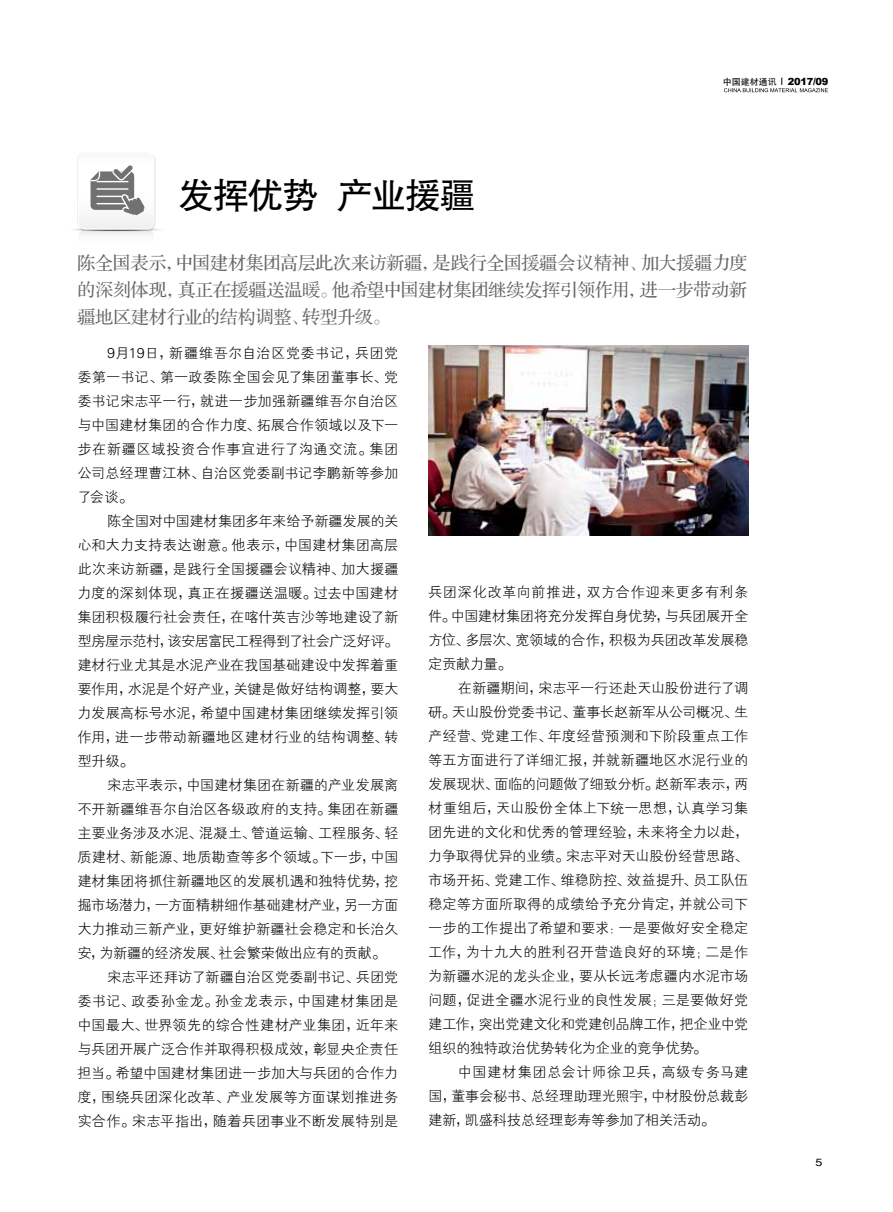
<style>
.page{position:relative;width:893px;height:1212px;background:#fff}
.page>*{position:absolute;margin:0;border:0;box-sizing:border-box;transform-origin:0 0}
.t1{font:36px "FZHTJW GB1 0";letter-spacing:-.04em;color:#000}
.t2{font:18px/27px "FZS3 JW GB1 0";letter-spacing:-.015em;color:#666464;text-align:justify}
.t3{font:14.25px/24px "FZXH1 JW GB1 0";letter-spacing:-.005em;color:#000;text-align:justify}
.t4{font:14.25px "FZXH1 JW GB1 0";letter-spacing:-.03em;color:#000}
.t5{font:14.25px "FZXH1 JW GB1 0";letter-spacing:-.025em;color:#000}
.t6{font:14.25px "FZXH1 JW GB1 0";letter-spacing:.025em;color:#000}
.t7{font:14.25px "FZXH1 JW GB1 0";letter-spacing:.015em;color:#000}
.t8{font:10.5px "Helvetica";color:#000;scale:1.2 1}
.t9{font:900 9.9px "Arial";letter-spacing:-.025em;color:#000}
.s1{font-family:"FZHTJW GB1 0";font-weight:400;font-size:9px}
</style>
<div class="page">
<svg style="left:724px;top:78px;width:104px;height:14px"></svg>
<svg style="left:72px;top:153px;width:89px;height:82px"></svg>
<img style="left:428px;top:345px;width:320px;height:191px">
<h1 class="t1" style="left:179px;top:175px;width:299px">发挥优势 产业援疆</h1>
<p class="t9" style="left:723px;top:74px;width:107px"><span class="s1">中国建材通讯</span> 2017/09</p>
<p class="t2" style="left:77px;top:250px;width:671px">陈全国表示，中国建材集团高层此次来访新疆，是践行全国援疆会议精神、加大援疆力度的深刻体现，真正在援疆送温暖。他希望中国建材集团继续发挥引领作用，进一步带动新疆地区建材行业的结构调整、转型升级。</p>
<p class="t3" style="left:77px;top:341px;width:323px;text-indent:30px">9月19日，新疆维吾尔自治区党委书记，兵团党委第一书记、第一政委陈全国会见了集团董事长、党委书记宋志平一行，就进一步加强新疆维吾尔自治区与中国建材集团的合作力度、拓展合作领域以及下一步在新疆区域投资合作事宜进行了沟通交流。集团公司总经理曹江林、自治区党委副书记李鹏新等参加了会谈。</p>
<p class="t3" style="left:77px;top:509px;width:323px;text-indent:30px">陈全国对中国建材集团多年来给予新疆发展的关心和大力支持表达谢意。他表示，中国建材集团高层此次来访新疆，是践行全国援疆会议精神、加大援疆力度的深刻体现，真正在援疆送温暖。过去中国建材集团积极履行社会责任，在喀什英吉沙等地建设了新型房屋示范村，该安居富民工程得到了社会广泛好评。建材行业尤其是水泥产业在我国基础建设中发挥着重要作用，水泥是个好产业，关键是做好结构调整，要大力发展高标号水泥，希望中国建材集团继续发挥引领作用，进一步带动新疆地区建材行业的结构调整、转型升级。</p>
<p class="t3" style="left:107px;top:773px;width:293px">宋志平表示，中国建材集团在新疆的产业发展离</p>
<p class="t3" style="left:77px;top:797px;width:323px">不开新疆维吾尔自治区各级政府的支持。集团在新疆</p>
<p class="t3" style="left:77px;top:821px;width:322px">主要业务涉及水泥、混凝土、管道运输、工程服务、轻</p>
<p class="t3" style="left:77px;top:845px;width:322px">质建材、新能源、地质勘查等多个领域。下一步，中国</p>
<p class="t3" style="left:77px;top:869px;width:322px">建材集团将抓住新疆地区的发展机遇和独特优势，挖</p>
<p class="t4" style="left:77px;top:897px;width:323px">掘市场潜力，一方面精耕细作基础建材产业，另一方面</p>
<p class="t3" style="left:77px;top:917px;width:322px">大力推动三新产业，更好维护新疆社会稳定和长治久</p>
<p class="t5" style="left:77px;top:945px;width:310px">安，为新疆的经济发展、社会繁荣做出应有的贡献。</p>
<p class="t3" style="left:107px;top:965px;width:293px">宋志平还拜访了新疆自治区党委副书记、兵团党</p>
<p class="t6" style="left:77px;top:993px;width:323px">委书记、政委孙金龙。孙金龙表示，中国建材集团是</p>
<p class="t7" style="left:77px;top:1017px;width:323px">中国最大、世界领先的综合性建材产业集团，近年来</p>
<p class="t3" style="left:77px;top:1037px;width:322px">与兵团开展广泛合作并取得积极成效，彰显央企责任</p>
<p class="t3" style="left:77px;top:1061px;width:322px">担当。希望中国建材集团进一步加大与兵团的合作力</p>
<p class="t3" style="left:77px;top:1085px;width:323px">度，围绕兵团深化改革、产业发展等方面谋划推进务</p>
<p class="t3" style="left:77px;top:1109px;width:322px">实合作。宋志平指出，随着兵团事业不断发展特别是</p>
<p class="t3" style="left:428px;top:580px;width:322px">兵团深化改革向前推进，双方合作迎来更多有利条件。中国建材集团将充分发挥自身优势，与兵团展开全方位、多层次、宽领域的合作，积极为兵团改革发展稳定贡献力量。</p>
<p class="t3" style="left:428px;top:676px;width:322px;text-indent:30px">在新疆期间，宋志平一行还赴天山股份进行了调研。天山股份党委书记、董事长赵新军从公司概况、生产经营、党建工作、年度经营预测和下阶段重点工作等五方面进行了详细汇报，并就新疆地区水泥行业的发展现状、面临的问题做了细致分析。赵新军表示，两材重组后，天山股份全体上下统一思想，认真学习集团先进的文化和优秀的管理经验，未来将全力以赴，力争取得优异的业绩。宋志平对天山股份经营思路、市场开拓、党建工作、维稳防控、效益提升、员工队伍稳定等方面所取得的成绩给予充分肯定，并就公司下一步的工作提出了希望和要求：一是要做好安全稳定工作，为十九大的胜利召开营造良好的环境；二是作为新疆水泥的龙头企业，要从长远考虑疆内水泥市场问题，促进全疆水泥行业的良性发展；三是要做好党建工作，突出党建文化和党建创品牌工作，把企业中党组织的独特政治优势转化为企业的竞争优势。</p>
<p class="t3" style="left:428px;top:1060px;width:322px;text-indent:30px">中国建材集团总会计师徐卫兵，高级专务马建国，董事会秘书、总经理助理光照宇，中材股份总裁彭建新，凯盛科技总经理彭寿等参加了相关活动。</p>
<p class="t8" style="left:815px;top:1154px;width:7px">5</p>
</div>
